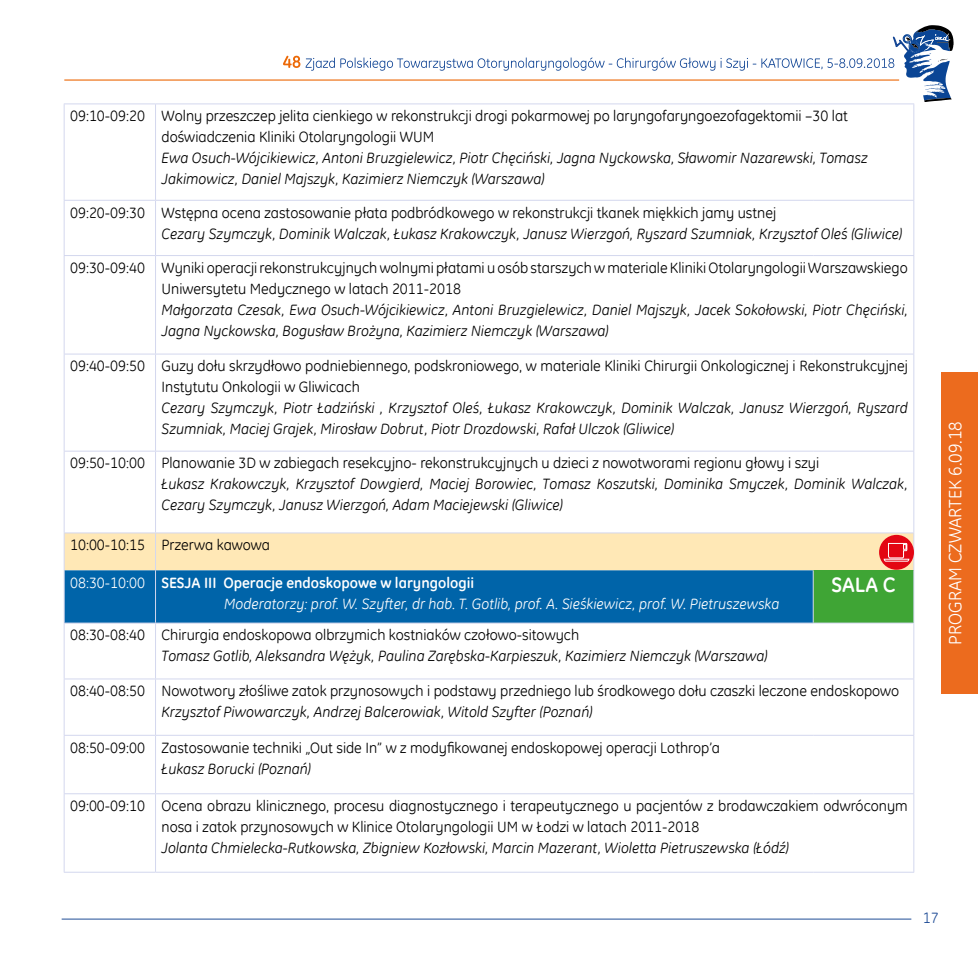
<style>
.page{position:relative;width:978px;height:978px;background:#fff}
.page>*{position:absolute;margin:0;border:0;box-sizing:border-box;transform-origin:0 0}
.t1{font:700 21px "GE Inspira";color:#fff}
.t2{font:18px "GE Inspira";color:#fff}
.t3{font:15px/21px "GE Inspira";color:#000}
.t4{font:italic 15px/21px "GE Inspira";color:#000}
.t5{font:italic 15px/21px "GE Inspira";color:#fff}
.t6{font:15px "GE Inspira";color:#204d97}
.s1{font-style:normal}
.s2{font-weight:700;font-style:normal}
</style>
<div class="page">
<hr style="left:64px;top:79px;width:835px;height:2px;background:#ec6907">
<svg style="left:283px;top:56px;width:17px;height:12px"></svg>
<svg style="left:306px;top:25px;width:648px;height:77px"></svg>
<hr style="left:62px;top:919px;width:849px;height:1px;background:#204d97">
<div style="left:65px;top:570px;width:748px;height:53px;background:#0064a9"></div>
<div style="left:813px;top:570px;width:101px;height:53px;background:#3fa535"></div>
<hr style="left:64px;top:104px;width:92px;height:1px;background:#d3d7ee">
<hr style="left:64px;top:104px;width:1px;height:96px;background:#d3d7ee">
<hr style="left:156px;top:104px;width:657px;height:1px;background:#d3d7ee">
<hr style="left:155px;top:104px;width:1px;height:96px;background:#d3d7ee">
<hr style="left:813px;top:104px;width:101px;height:1px;background:#d3d7ee">
<hr style="left:913px;top:104px;width:1px;height:96px;background:#d3d7ee">
<hr style="left:64px;top:200px;width:92px;height:1px;background:#d3d7ee">
<hr style="left:64px;top:201px;width:1px;height:54px;background:#d3d7ee">
<hr style="left:156px;top:200px;width:657px;height:1px;background:#d3d7ee">
<hr style="left:155px;top:201px;width:1px;height:54px;background:#d3d7ee">
<hr style="left:813px;top:200px;width:101px;height:1px;background:#d3d7ee">
<hr style="left:913px;top:201px;width:1px;height:54px;background:#d3d7ee">
<hr style="left:64px;top:255px;width:92px;height:1px;background:#d3d7ee">
<hr style="left:64px;top:256px;width:1px;height:98px;background:#d3d7ee">
<hr style="left:156px;top:255px;width:657px;height:1px;background:#d3d7ee">
<hr style="left:155px;top:256px;width:1px;height:98px;background:#d3d7ee">
<hr style="left:813px;top:255px;width:101px;height:1px;background:#d3d7ee">
<hr style="left:913px;top:256px;width:1px;height:98px;background:#d3d7ee">
<hr style="left:64px;top:354px;width:92px;height:1px;background:#d3d7ee">
<hr style="left:64px;top:354px;width:1px;height:97px;background:#d3d7ee">
<hr style="left:156px;top:354px;width:657px;height:1px;background:#d3d7ee">
<hr style="left:155px;top:354px;width:1px;height:97px;background:#d3d7ee">
<hr style="left:813px;top:354px;width:101px;height:1px;background:#d3d7ee">
<hr style="left:913px;top:354px;width:1px;height:97px;background:#d3d7ee">
<hr style="left:64px;top:451px;width:92px;height:1px;background:#d3d7ee">
<hr style="left:64px;top:452px;width:1px;height:81px;background:#d3d7ee">
<hr style="left:156px;top:451px;width:657px;height:1px;background:#d3d7ee">
<hr style="left:155px;top:452px;width:1px;height:81px;background:#d3d7ee">
<hr style="left:813px;top:451px;width:101px;height:1px;background:#d3d7ee">
<hr style="left:913px;top:452px;width:1px;height:81px;background:#d3d7ee">
<hr style="left:64px;top:570px;width:1px;height:53px;background:#d3d7ee">
<hr style="left:155px;top:570px;width:1px;height:53px;background:#d3d7ee">
<hr style="left:813px;top:570px;width:1px;height:53px;background:#d3d7ee">
<hr style="left:913px;top:570px;width:1px;height:53px;background:#d3d7ee">
<hr style="left:64px;top:623px;width:92px;height:1px;background:#d3d7ee">
<hr style="left:64px;top:623px;width:1px;height:56px;background:#d3d7ee">
<hr style="left:156px;top:623px;width:657px;height:1px;background:#d3d7ee">
<hr style="left:155px;top:623px;width:1px;height:56px;background:#d3d7ee">
<hr style="left:813px;top:623px;width:101px;height:1px;background:#d3d7ee">
<hr style="left:913px;top:623px;width:1px;height:56px;background:#d3d7ee">
<hr style="left:64px;top:679px;width:92px;height:1px;background:#d3d7ee">
<hr style="left:64px;top:679px;width:1px;height:56px;background:#d3d7ee">
<hr style="left:156px;top:679px;width:657px;height:1px;background:#d3d7ee">
<hr style="left:155px;top:679px;width:1px;height:56px;background:#d3d7ee">
<hr style="left:813px;top:679px;width:101px;height:1px;background:#d3d7ee">
<hr style="left:913px;top:679px;width:1px;height:56px;background:#d3d7ee">
<hr style="left:64px;top:735px;width:92px;height:1px;background:#d3d7ee">
<hr style="left:64px;top:736px;width:1px;height:57px;background:#d3d7ee">
<hr style="left:156px;top:735px;width:657px;height:1px;background:#d3d7ee">
<hr style="left:155px;top:736px;width:1px;height:57px;background:#d3d7ee">
<hr style="left:813px;top:735px;width:101px;height:1px;background:#d3d7ee">
<hr style="left:913px;top:736px;width:1px;height:57px;background:#d3d7ee">
<hr style="left:64px;top:793px;width:92px;height:1px;background:#d3d7ee">
<hr style="left:64px;top:794px;width:1px;height:78px;background:#d3d7ee">
<hr style="left:156px;top:793px;width:657px;height:1px;background:#d3d7ee">
<hr style="left:155px;top:794px;width:1px;height:78px;background:#d3d7ee">
<hr style="left:813px;top:793px;width:101px;height:1px;background:#d3d7ee">
<hr style="left:913px;top:794px;width:1px;height:78px;background:#d3d7ee">
<hr style="left:64px;top:872px;width:92px;height:1px;background:#d3d7ee">
<hr style="left:156px;top:872px;width:657px;height:1px;background:#d3d7ee">
<hr style="left:813px;top:872px;width:101px;height:1px;background:#d3d7ee">
<div style="left:64px;top:533px;width:850px;height:37px;background:#ffe8b6"></div>
<div style="left:942px;top:372px;width:36px;height:322px;background:#ec6b1e"></div>
<p class="t3" style="left:162px;top:105px;width:688px;text-indent:-91px">09:10-09:20 Wolny przeszczep jelita cienkiego w rekonstrukcji drogi pokarmowej po laryngofaryngoezofagektomii –30 lat doświadczenia Kliniki Otolaryngologii WUM</p>
<p class="t4" style="left:162px;top:147px;width:708px">Ewa Osuch-Wójcikiewicz, Antoni Bruzgielewicz, Piotr Chęciński, Jagna Nyckowska, Sławomir Nazarewski, Tomasz<br>Jakimowicz, Daniel Majszyk, Kazimierz Niemczyk (Warszawa)</p>
<p class="t3" style="left:70px;top:202px;width:708px">09:20-09:30 Wstępna ocena zastosowanie płata podbródkowego w rekonstrukcji tkanek miękkich jamy ustnej</p>
<p class="t4" style="left:162px;top:223px;width:742px">Cezary Szymczyk, Dominik Walczak, Łukasz Krakowczyk, Janusz Wierzgoń, Ryszard Szumniak, Krzysztof Oleś (Gliwice)</p>
<p class="t3" style="left:162px;top:257px;width:748px;text-indent:-91px">09:30-09:40 Wyniki operacji rekonstrukcyjnych wolnymi płatami u osób starszych w materiale Kliniki Otolaryngologii Warszawskiego<br>Uniwersytetu Medycznego w latach 2011-2018</p>
<p class="t4" style="left:162px;top:299px;width:748px">Małgorzata Czesak, Ewa Osuch-Wójcikiewicz, Antoni Bruzgielewicz, Daniel Majszyk, Jacek Sokołowski, Piotr Chęciński,<br>Jagna Nyckowska, Bogusław Brożyna, Kazimierz Niemczyk (Warszawa)</p>
<p class="t3" style="left:162px;top:355px;width:748px;text-indent:-91px">09:40-09:50 Guzy dołu skrzydłowo podniebiennego, podskroniowego, w materiale Kliniki Chirurgii Onkologicznej i Rekonstrukcyjnej<br>Instytutu Onkologii w Gliwicach</p>
<p class="t4" style="left:162px;top:397px;width:748px">Cezary Szymczyk, Piotr Ładziński , Krzysztof Oleś, Łukasz Krakowczyk, Dominik Walczak, Janusz Wierzgoń, Ryszard<br>Szumniak, Maciej Grajek, Mirosław Dobrut, Piotr Drozdowski, Rafał Ulczok (Gliwice)</p>
<p class="t3" style="left:70px;top:452px;width:751px">09:50-10:00 Planowanie 3D w zabiegach resekcyjno- rekonstrukcyjnych u dzieci z nowotworami regionu głowy i szyi</p>
<p class="t4" style="left:162px;top:474px;width:748px">Łukasz Krakowczyk, Krzysztof Dowgierd, Maciej Borowiec, Tomasz Koszutski, Dominika Smyczek, Dominik Walczak,<br>Cezary Szymczyk, Janusz Wierzgoń, Adam Maciejewski (Gliwice)</p>
<p class="t3" style="left:70px;top:534px;width:201px">10:00-10:15 Przerwa kawowa</p>
<p class="t5" style="left:224px;top:572px;width:557px;text-indent:-154px"><span class="s1">08:30-10:00</span> <span class="s2">SESJA III Operacje endoskopowe w laryngologii<br></span>Moderatorzy: prof. W. Szyfter, dr hab. T. Gotlib, prof. A. Sieśkiewicz, prof. W. Pietruszewska</p>
<h1 class="t1" style="left:831px;top:571px;width:66px">SALA C</h1>
<p class="t3" style="left:70px;top:624px;width:511px">08:30-08:40 Chirurgia endoskopowa olbrzymich kostniaków czołowo-sitowych</p>
<p class="t4" style="left:162px;top:645px;width:608px">Tomasz Gotlib, Aleksandra Wężyk, Paulina Zarębska-Karpieszuk, Kazimierz Niemczyk (Warszawa)</p>
<p class="t3" style="left:70px;top:680px;width:831px">08:40-08:50 Nowotwory złośliwe zatok przynosowych i podstawy przedniego lub środkowego dołu czaszki leczone endoskopowo</p>
<p class="t4" style="left:162px;top:701px;width:432px">Krzysztof Piwowarczyk, Andrzej Balcerowiak, Witold Szyfter (Poznań)</p>
<p class="t3" style="left:70px;top:737px;width:651px">08:50-09:00 Zastosowanie techniki „Out side In” w z modyfikowanej endoskopowej operacji Lothrop’a</p>
<p class="t4" style="left:162px;top:758px;width:151px">Łukasz Borucki (Poznań)</p>
<p class="t3" style="left:162px;top:795px;width:748px;text-indent:-91px">09:00-09:10 Ocena obrazu klinicznego, procesu diagnostycznego i terapeutycznego u pacjentów z brodawczakiem odwróconym nosa i zatok przynosowych w Klinice Otolaryngologii UM w Łodzi w latach 2011-2018</p>
<p class="t4" style="left:162px;top:837px;width:629px">Jolanta Chmielecka-Rutkowska, Zbigniew Kozłowski, Marcin Mazerant, Wioletta Pietruszewska (Łódź)</p>
<p class="t2" style="left:943px;top:645px;width:225px;rotate:-90deg">PROGRAM CZWARTEK 6.09.18</p>
<p class="t6" style="left:923px;top:908px;width:17px">17</p>
</div>
